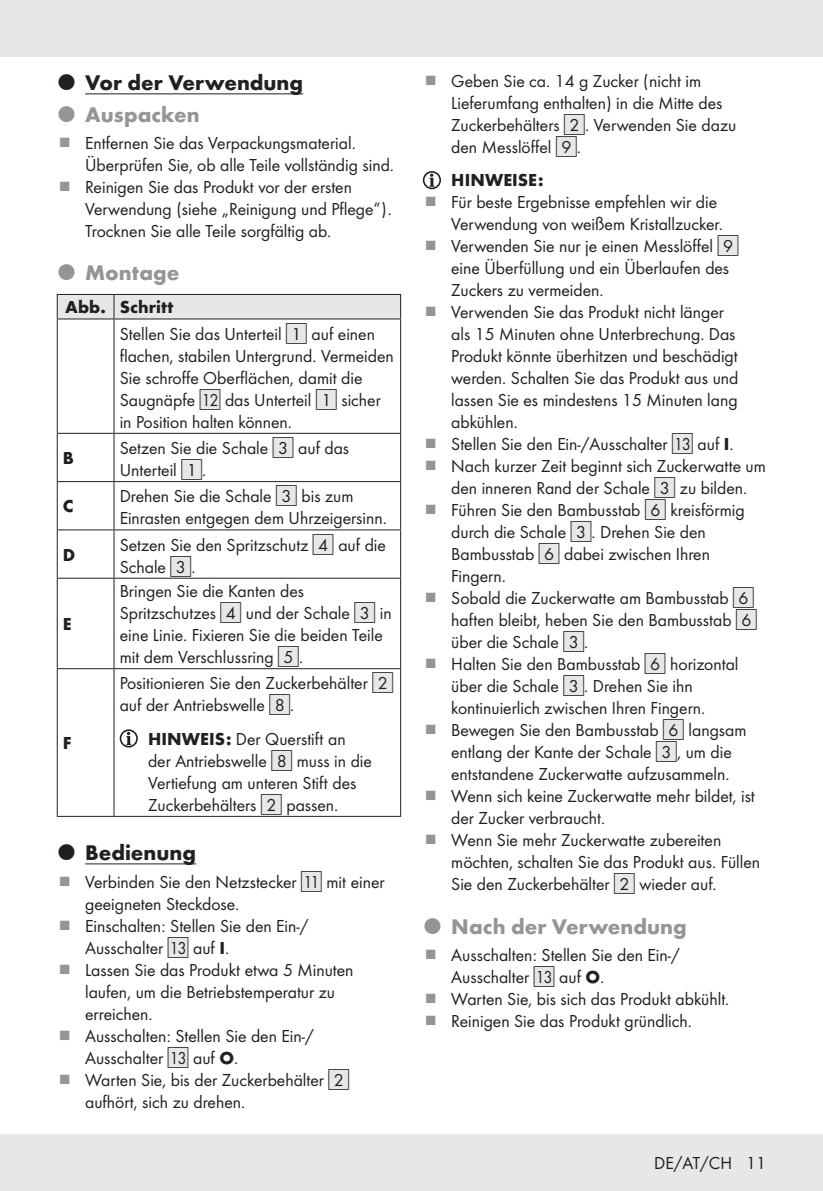
<style>
.page{position:relative;width:823px;height:1191px;background:#fff}
.page>*{position:absolute;margin:0;border:0;box-sizing:border-box;transform-origin:0 0}
.t1{font:700 22px "Futura";color:#939598}
.t2{font:700 22px "Futura";color:#231f20}
.Body{font:18px/22px "Futura Boo";color:#231f20}
.Indent_SB{font:18px/22px "Futura Boo";color:#231f20}
.Headline__Table{font:700 18px "Futura";letter-spacing:.005em;color:#231f20}
.Indent{font:700 18px "Futura";color:#231f20}
.Body__Table{font:700 18px "Futura";color:#231f20}
.s1{font-family:"IMP Lidl Num Box";font-size:15.8px;color:#e6e7e9}
.s2{font-family:"IMP Lidl Num Box";font-size:15.8px}
.s3{font-family:"Futura";font-weight:700}
</style>
<div class="page">
<div style="left:0;top:1134px;width:822px;height:57px;background:#e6e7e9"></div>
<div style="left:0;top:0;width:822px;height:57px;background:#e6e7e9"></div>
<hr style="left:85px;top:93px;width:218px;height:1px;background:#231f20">
<hr style="left:85px;top:863px;width:111px;height:1px;background:#231f20">
<div style="left:57px;top:294px;width:344px;height:24px;background:#e6e7e9"></div>
<hr style="left:57px;top:318px;width:57px;height:1px;background:#231f20">
<hr style="left:57px;top:319px;width:1px;height:114px;background:#231f20">
<hr style="left:114px;top:318px;width:287px;height:1px;background:#231f20">
<hr style="left:113px;top:319px;width:1px;height:114px;background:#231f20">
<hr style="left:400px;top:319px;width:1px;height:114px;background:#231f20">
<hr style="left:57px;top:433px;width:57px;height:1px;background:#231f20">
<hr style="left:57px;top:434px;width:1px;height:47px;background:#231f20">
<hr style="left:114px;top:433px;width:287px;height:1px;background:#231f20">
<hr style="left:113px;top:434px;width:1px;height:47px;background:#231f20">
<hr style="left:400px;top:434px;width:1px;height:47px;background:#231f20">
<hr style="left:57px;top:481px;width:57px;height:1px;background:#231f20">
<hr style="left:57px;top:482px;width:1px;height:47px;background:#231f20">
<hr style="left:114px;top:481px;width:287px;height:1px;background:#231f20">
<hr style="left:113px;top:482px;width:1px;height:47px;background:#231f20">
<hr style="left:400px;top:482px;width:1px;height:47px;background:#231f20">
<hr style="left:57px;top:529px;width:57px;height:1px;background:#231f20">
<hr style="left:57px;top:530px;width:1px;height:47px;background:#231f20">
<hr style="left:114px;top:529px;width:287px;height:1px;background:#231f20">
<hr style="left:113px;top:530px;width:1px;height:47px;background:#231f20">
<hr style="left:400px;top:530px;width:1px;height:47px;background:#231f20">
<hr style="left:57px;top:577px;width:57px;height:1px;background:#231f20">
<hr style="left:57px;top:578px;width:1px;height:90px;background:#231f20">
<hr style="left:114px;top:577px;width:287px;height:1px;background:#231f20">
<hr style="left:113px;top:578px;width:1px;height:90px;background:#231f20">
<hr style="left:400px;top:578px;width:1px;height:90px;background:#231f20">
<hr style="left:57px;top:668px;width:57px;height:1px;background:#231f20">
<hr style="left:57px;top:669px;width:1px;height:147px;background:#231f20">
<hr style="left:114px;top:668px;width:287px;height:1px;background:#231f20">
<hr style="left:113px;top:669px;width:1px;height:147px;background:#231f20">
<hr style="left:400px;top:669px;width:1px;height:147px;background:#231f20">
<hr style="left:57px;top:816px;width:57px;height:1px;background:#231f20">
<hr style="left:114px;top:816px;width:287px;height:1px;background:#231f20">
<div style="left:120px;top:729px;width:18px;height:18px;border:2px solid #231f20;border-radius:50%"></div>
<svg style="left:126px;top:732px;width:5px;height:13px"></svg>
<svg style="left:423px;top:172px;width:17px;height:16px"></svg>
<div style="left:422px;top:171px;width:19px;height:18px;border:2px solid #231f20;border-radius:50%"></div>
<svg style="left:429px;top:173px;width:5px;height:14px"></svg>
<p class="t2" style="left:85px;top:66px;width:219px">Vor der Verwendung</p>
<p class="t1" style="left:85px;top:98px;width:116px">Auspacken</p>
<p class="Body" style="left:85px;top:131px;width:308px">Entfernen Sie das Verpackungsmaterial.<br>Überprüfen Sie, ob alle Teile vollständig sind.</p>
<p class="Body" style="left:85px;top:175px;width:306px">Reinigen Sie das Produkt vor der ersten<br>Verwendung (siehe „Reinigung und Pflege”).<br>Trocknen Sie alle Teile sorgfältig ab.</p>
<p class="t1" style="left:85px;top:257px;width:96px">Montage</p>
<p class="Headline__Table" style="left:65px;top:294px;width:42px">Abb.</p>
<p class="Headline__Table" style="left:120px;top:294px;width:55px">Schritt</p>
<p class="Body" style="left:120px;top:322px;width:275px">Stellen Sie das Unterteil <span class="s1">[</span><span class="s2">1]</span> auf einen flachen, stabilen Untergrund. Vermeiden Sie schroffe Oberflächen, damit die Saugnäpfe <span class="s1">[</span><span class="s2">12]</span> das Unterteil <span class="s1">[</span><span class="s2">1]</span> sicher in Position halten können.</p>
<p class="Body__Table" style="left:63px;top:445px;width:13px">B</p>
<p class="Body" style="left:120px;top:436px;width:231px">Setzen Sie die Schale <span class="s1">[</span><span class="s2">3]</span> auf das<br>Unterteil <span class="s1">[</span><span class="s2">1]</span>.</p>
<p class="Body__Table" style="left:63px;top:493px;width:12px">C</p>
<p class="Body__Table" style="left:63px;top:541px;width:14px">D</p>
<p class="Body__Table" style="left:63px;top:611px;width:10px">E</p>
<p class="Body__Table" style="left:63px;top:730px;width:10px">F</p>
<p class="Body" style="left:120px;top:484px;width:266px">Drehen Sie die Schale <span class="s1">[</span><span class="s2">3]</span> bis zum<br>Einrasten entgegen dem Uhrzeigersinn.</p>
<p class="Body" style="left:120px;top:532px;width:267px">Setzen Sie den Spritzschutz <span class="s1">[</span><span class="s2">4]</span> auf die<br>Schale <span class="s1">[</span><span class="s2">3]</span>.</p>
<p class="Body" style="left:120px;top:579px;width:273px">Bringen Sie die Kanten des Spritzschutzes <span class="s1">[</span><span class="s2">4]</span> und der Schale <span class="s1">[</span><span class="s2">3]</span> in eine Linie. Fixieren Sie die beiden Teile mit dem Verschlussring <span class="s1">[</span><span class="s2">5]</span>.</p>
<p class="Body" style="left:120px;top:671px;width:275px">Positionieren Sie den Zuckerbehälter <span class="s1">[</span><span class="s2">2] </span>auf der Antriebswelle <span class="s1">[</span><span class="s2">8]</span>.</p>
<p class="Indent_SB" style="left:148px;top:726px;width:225px"><span class="s3">HINWEIS:</span> Der Querstift an der Antriebswelle <span class="s1">[</span><span class="s2">8]</span> muss in die<br>Vertiefung am unteren Stift des<br>Zuckerbehälters <span class="s1">[</span><span class="s2">2]</span> passen.</p>
<p class="t2" style="left:85px;top:836px;width:112px">Bedienung</p>
<p class="Body" style="left:85px;top:869px;width:301px">Verbinden Sie den Netzstecker <span class="s1">[</span><span class="s2">11]</span> mit einer geeigneten Steckdose.</p>
<p class="Body" style="left:85px;top:913px;width:225px">Einschalten: Stellen Sie den Ein-/<br>Ausschalter <span class="s1">[</span><span class="s2">13]</span> auf <span class="s3">I</span>.</p>
<p class="Body" style="left:85px;top:957px;width:270px">Lassen Sie das Produkt etwa 5 Minuten laufen, um die Betriebstemperatur zu erreichen.</p>
<p class="Body" style="left:85px;top:1023px;width:230px">Ausschalten: Stellen Sie den Ein-/<br>Ausschalter <span class="s1">[</span><span class="s2">13]</span> auf <span class="s3">O</span>.</p>
<p class="Body" style="left:85px;top:1067px;width:265px">Warten Sie, bis der Zuckerbehälter <span class="s1">[</span><span class="s2">2] </span>aufhört, sich zu drehen.</p>
<p class="Body" style="left:451px;top:69px;width:286px">Geben Sie ca. 14 g Zucker (nicht im Lieferumfang enthalten) in die Mitte des Zuckerbehälters <span class="s1">[</span><span class="s2">2]</span>. Verwenden Sie dazu den Messlöffel <span class="s1">[</span><span class="s2">9]</span>.</p>
<p class="Indent" style="left:451px;top:167px;width:94px">HINWEISE:</p>
<p class="Body" style="left:451px;top:190px;width:271px">Für beste Ergebnisse empfehlen wir die<br>Verwendung von weißem Kristallzucker.</p>
<p class="Body" style="left:451px;top:234px;width:288px">Verwenden Sie nur je einen Messlöffel <span class="s1">[</span><span class="s2">9] </span>eine Überfüllung und ein Überlaufen des<br>Zuckers zu vermeiden.</p>
<p class="Body" style="left:451px;top:300px;width:288px">Verwenden Sie das Produkt nicht länger als 15 Minuten ohne Unterbrechung. Das Produkt könnte überhitzen und beschädigt werden. Schalten Sie das Produkt aus und lassen Sie es mindestens 15 Minuten lang abkühlen.</p>
<p class="Body" style="left:451px;top:432px;width:281px">Stellen Sie den Ein-/Ausschalter <span class="s1">[</span><span class="s2">13]</span> auf <span class="s3">I</span>.</p>
<p class="Body" style="left:451px;top:454px;width:316px">Nach kurzer Zeit beginnt sich Zuckerwatte um den inneren Rand der Schale <span class="s1">[</span><span class="s2">3]</span> zu bilden.</p>
<p class="Body" style="left:451px;top:498px;width:295px">Führen Sie den Bambusstab <span class="s1">[</span><span class="s2">6]</span> kreisförmig durch die Schale <span class="s1">[</span><span class="s2">3]</span>. Drehen Sie den<br>Bambusstab <span class="s1">[</span><span class="s2">6]</span> dabei zwischen Ihren<br>Fingern.</p>
<p class="Body" style="left:451px;top:586px;width:307px">Sobald die Zuckerwatte am Bambusstab <span class="s1">[</span><span class="s2">6] </span>haften bleibt, heben Sie den Bambusstab <span class="s1">[</span><span class="s2">6] </span>über die Schale <span class="s1">[</span><span class="s2">3]</span>.</p>
<p class="Body" style="left:451px;top:652px;width:288px">Halten Sie den Bambusstab <span class="s1">[</span><span class="s2">6]</span> horizontal über die Schale <span class="s1">[</span><span class="s2">3]</span>. Drehen Sie ihn kontinuierlich zwischen Ihren Fingern.</p>
<p class="Body" style="left:451px;top:718px;width:296px">Bewegen Sie den Bambusstab <span class="s1">[</span><span class="s2">6]</span> langsam entlang der Kante der Schale <span class="s1">[</span><span class="s2">3]</span>, um die entstandene Zuckerwatte aufzusammeln.</p>
<p class="Body" style="left:451px;top:784px;width:305px">Wenn sich keine Zuckerwatte mehr bildet, ist der Zucker verbraucht.</p>
<p class="Body" style="left:451px;top:828px;width:310px">Wenn Sie mehr Zuckerwatte zubereiten möchten, schalten Sie das Produkt aus. Füllen<br>Sie den Zuckerbehälter <span class="s1">[</span><span class="s2">2]</span> wieder auf.</p>
<p class="t1" style="left:451px;top:910px;width:237px">Nach der Verwendung</p>
<p class="Body" style="left:451px;top:943px;width:230px">Ausschalten: Stellen Sie den Ein-/<br>Ausschalter <span class="s1">[</span><span class="s2">13]</span> auf <span class="s3">O</span>.</p>
<p class="Body" style="left:451px;top:987px;width:277px">Warten Sie, bis sich das Produkt abkühlt.</p>
<p class="Body" style="left:451px;top:1009px;width:240px">Reinigen Sie das Produkt gründlich.</p>
<p class="Body" style="left:654px;top:1151px;width:113px">DE/AT/CH 11</p>
</div>
